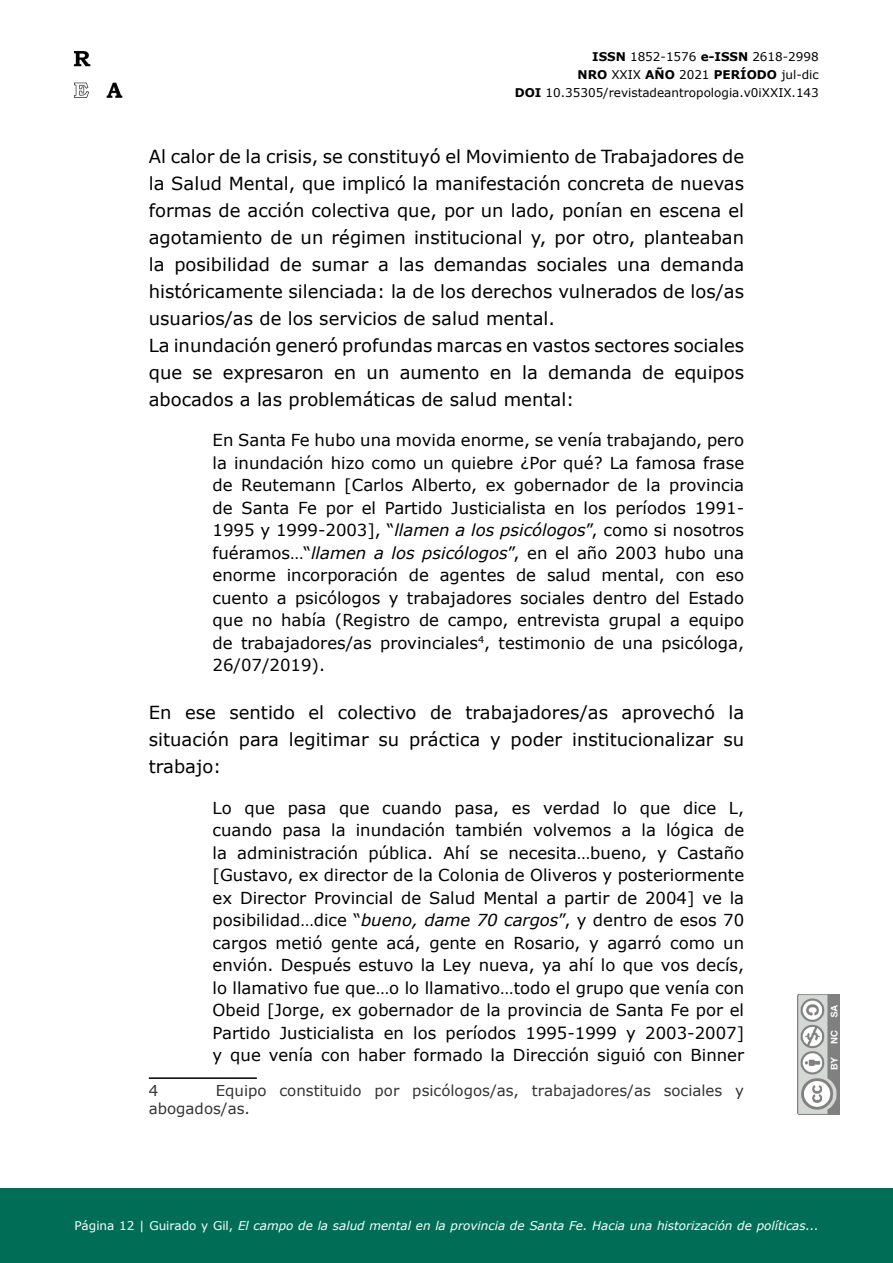
<style>
.page{position:relative;width:893px;height:1263px;background:#fff}
.page>*{position:absolute;margin:0;border:0;box-sizing:border-box;transform-origin:0 0}
.t1{font:18px/27px "Verdana";color:#000}
.t2{font:16.5px/22.5px "Verdana";color:#000;text-align:justify}
.t3{font:15px/18px "Verdana";color:#333}
.t4{font:italic 12px "Verdana";color:#fff}
.t5{font:12px/18px "Verdana";color:#000;text-align:right}
.s1{font-weight:700}
.s2{font-style:italic}
.s3{font-style:normal}
</style>
<div class="page">
<img style="left:798px;top:994px;width:42px;height:120px">
<div style="left:0;top:1188px;width:893px;height:75px;background:#006e56"></div>
<img style="left:74px;top:52px;width:49px;height:45px">
<hr style="left:149px;top:1077px;width:108px;height:2px;background:#000">
<p class="t5" style="left:515px;top:47px;width:306px"><span class="s1">ISSN</span> 1852-1576 <span class="s1">e-ISSN</span> 2618-2998<br><span class="s1">NRO</span> XXIX <span class="s1">AÑO</span> 2021 <span class="s1">PERÍODO</span> jul-dic<br><span class="s1">DOI</span> 10.35305/revistadeantropologia.v0iXXIX.143</p>
<p class="t1" style="left:149px;top:142px;width:597px">Al calor de la crisis, se constituyó el Movimiento de Trabajadores de la Salud Mental, que implicó la manifestación concreta de nuevas formas de acción colectiva que, por un lado, ponían en escena el agotamiento de un régimen institucional y, por otro, planteaban la posibilidad de sumar a las demandas sociales una demanda históricamente silenciada: la de los derechos vulnerados de los/as usuarios/as de los servicios de salud mental.<br>La inundación generó profundas marcas en vastos sectores sociales que se expresaron en un aumento en la demanda de equipos abocados a las problemáticas de salud mental:</p>
<p class="t2" style="left:213px;top:429px;width:533px">En Santa Fe hubo una movida enorme, se venía trabajando, pero la inundación hizo como un quiebre ¿Por qué? La famosa frase de Reutemann [Carlos Alberto, ex gobernador de la provincia de Santa Fe por el Partido Justicialista en los períodos 1991- 1995 y 1999-2003], “<span class="s2">llamen a los psicólogos</span>”, como si nosotros fuéramos…“<span class="s2">llamen a los psicólogos</span>”, en el año 2003 hubo una enorme incorporación de agentes de salud mental, con eso cuento a psicólogos y trabajadores sociales dentro del Estado que no había (Registro de campo, entrevista grupal a equipo de trabajadores/as provinciales<sup>4</sup>, testimonio de una psicóloga, 26/07/2019).</p>
<p class="t1" style="left:149px;top:699px;width:597px;text-align:justify">En ese sentido el colectivo de trabajadores/as aprovechó la situación para legitimar su práctica y poder institucionalizar su trabajo:</p>
<p class="t2" style="left:213px;top:796px;width:533px">Lo que pasa que cuando pasa, es verdad lo que dice L, cuando pasa la inundación también volvemos a la lógica de la administración pública. Ahí se necesita…bueno, y Castaño [Gustavo, ex director de la Colonia de Oliveros y posteriormente ex Director Provincial de Salud Mental a partir de 2004] ve la posibilidad…dice “<span class="s2">bueno, dame 70 cargos</span>”, y dentro de esos 70 cargos metió gente acá, gente en Rosario, y agarró como un envión. Después estuvo la Ley nueva, ya ahí lo que vos decís, lo llamativo fue que…o lo llamativo…todo el grupo que venía con Obeid [Jorge, ex gobernador de la provincia de Santa Fe por el Partido Justicialista en los períodos 1995-1999 y 2003-2007] y que venía con haber formado la Dirección siguió con Binner</p>
<p class="t3" style="left:149px;top:1081px;width:11px">4</p>
<p class="t3" style="left:149px;top:1081px;width:597px;text-indent:67px">Equipo constituido por psicólogos/as, trabajadores/as sociales y abogados/as.</p>
<p class="t4" style="left:74px;top:1217px;width:746px"><span class="s3">Página 12 | Guirado y Gil,</span> El campo de la salud mental en la provincia de Santa Fe. Hacia una historización de políticas...</p>
</div>
